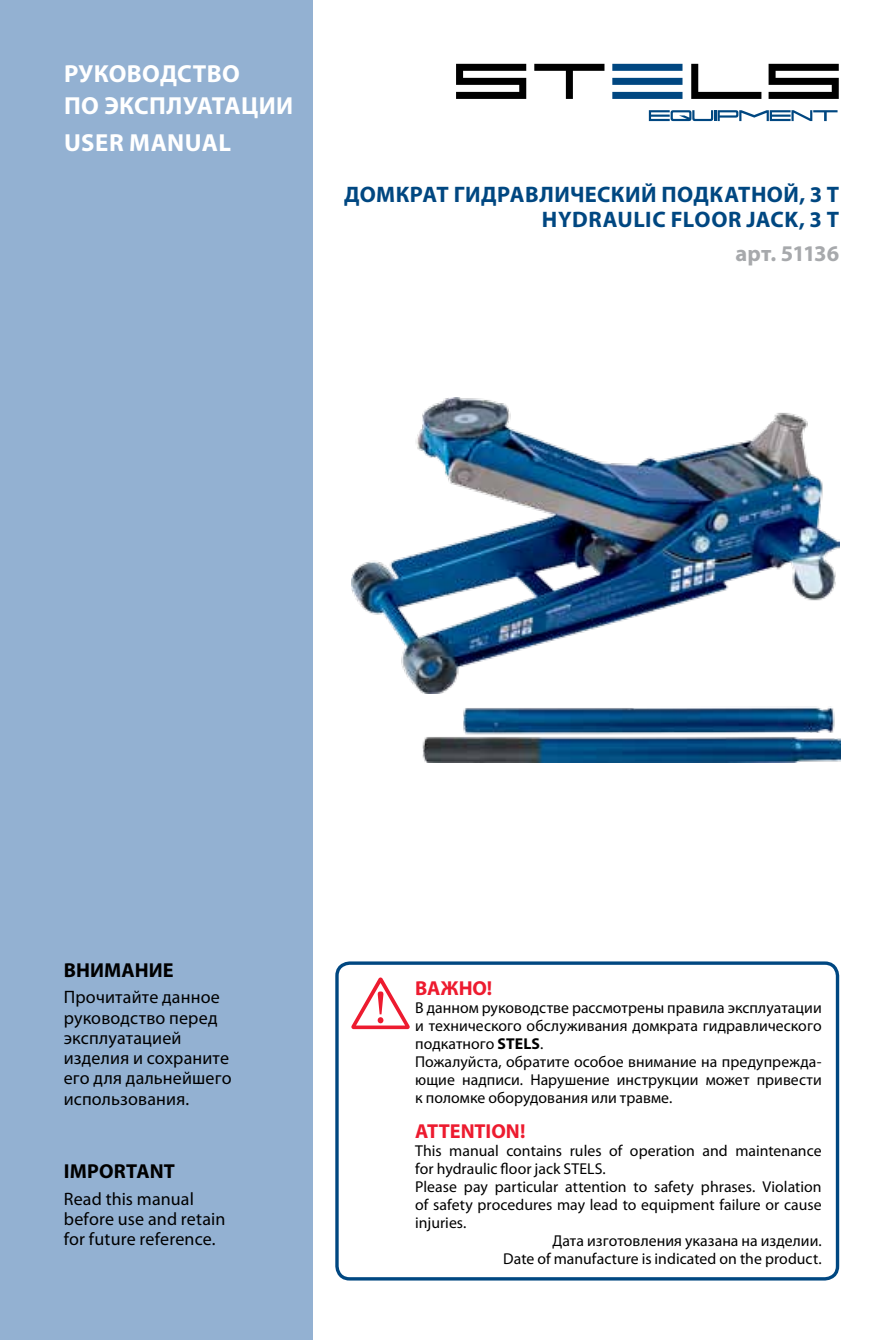
<style>
.page{position:relative;width:893px;height:1340px;background:#fff}
.page>*{position:absolute;margin:0;border:0;box-sizing:border-box;transform-origin:0 0}
.t1{font:700 24.75px/31.5px "Myriad Pro";letter-spacing:.015em;color:#fff}
.t2{font:700 22.5px/24.8px "Myriad Pro";letter-spacing:.02em;color:#004781}
.t3{font:700 22.5px "Myriad Pro";letter-spacing:-.02em;color:#a7a9ac}
.t4{font:700 20.25px "Myriad Pro";color:#ed1b2f}
.t5{font:700 20.25px "Myriad Pro";letter-spacing:.01em;color:#000}
.t6{font:700 20.25px "Myriad Pro";letter-spacing:.005em;color:#000}
.t7{font:18px/20.2px "Myriad Pro";letter-spacing:.01em;color:#000}
.t8{font:15.75px/18px "Myriad Pro";letter-spacing:.005em;color:#000}
.s1{font-weight:700}
</style>
<div class="page">
<div style="left:0;top:0;width:313px;height:1339px;background:#93b1d2"></div>
<svg style="left:456px;top:64px;width:383px;height:35px"></svg>
<svg style="left:649px;top:110px;width:188px;height:11px"></svg>
<div style="left:335px;top:961px;width:504px;height:319px;border:3px solid #004781;border-radius:13px"></div>
<svg style="left:351px;top:977px;width:59px;height:52px"></svg>
<img style="left:351px;top:398px;width:488px;height:295px">
<img style="left:422px;top:706px;width:419px;height:56px">
<h1 class="t1" style="left:64px;top:57px;width:231px">РУКОВОДСТВО<br>ПО ЭКСПЛУАТАЦИИ</h1>
<h1 class="t1" style="left:64px;top:127px;width:168px">USER MANUAL</h1>
<h2 class="t2" style="left:542px;top:181px;width:298px;text-indent:-198px">ДОМКРАТ ГИДРАВЛИЧЕСКИЙ ПОДКАТНОЙ, 3 Т<br>HYDRAULI</h2>
<h2 class="t2" style="left:652px;top:206px;width:46px">C FLOOR</h2>
<h2 class="t2" style="left:746px;top:206px;width:90px">JACK, 3 T</h2>
<h2 class="t3" style="left:735px;top:239px;width:105px">АРТ. 51136</h2>
<p class="t6" style="left:64px;top:956px;width:111px">ВНИМАНИЕ</p>
<p class="t7" style="left:64px;top:986px;width:169px">Прочитайте данное руководство перед эксплуатацией изделия и сохраните его для дальнейшего использования.</p>
<p class="t5" style="left:64px;top:1158px;width:113px">IMPORTANT</p>
<p class="t7" style="left:64px;top:1188px;width:163px">Read this manual before use аnd retain for future reference.</p>
<p class="t4" style="left:415px;top:975px;width:79px">ВАЖНО!</p>
<p class="t8" style="left:415px;top:998px;width:408px">В данном руководстве рассмотрены правила эксплуатации и технического обслуживания домкрата гидравлического подкатного <span class="s1">STELS</span>.<br>Пожалуйста, обратите особое внимание на предупрежда&shy;ющие надписи. Нарушение инструкции может привести к поломке оборудования или травме.</p>
<p class="t4" style="left:415px;top:1118px;width:112px">ATTENTION!</p>
<p class="t8" style="left:415px;top:1141px;width:408px">This manual contains rules of operation and maintenance</p>
<p class="t8" style="left:415px;top:1159px;width:192px">for hydraulic floor jack STELS.</p>
<p class="t8" style="left:415px;top:1177px;width:408px">Please pay particular attention to safety phrases. Violation</p>
<p class="t8" style="left:415px;top:1195px;width:408px">of safety procedures may lead to equipment failure or cause</p>
<p class="t8" style="left:415px;top:1213px;width:53px">injuries.</p>
<p class="t8" style="left:552px;top:1231px;width:271px">Дата изготовления указана на изделии.</p>
<p class="t8" style="left:503px;top:1249px;width:320px">Date of manufacture is indicated on the product.</p>
</div>
